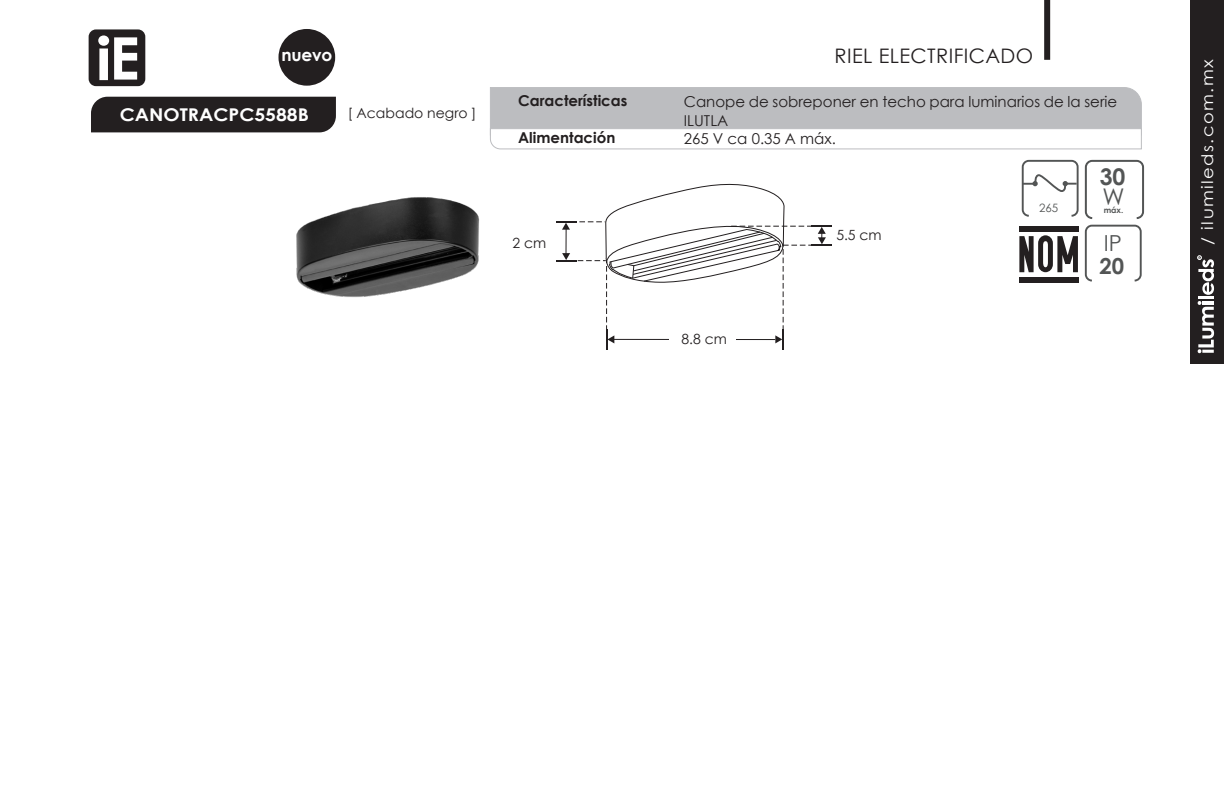
<style>
.page{position:relative;width:1224px;height:792px;background:#fff}
.page>*{position:absolute;margin:0;border:0;box-sizing:border-box;transform-origin:0 0}
.t1{font:700 23px "Century Gothic";color:#535555}
.t2{font:23px "Century Gothic";color:#535555}
.t3{font:22px "Century Gothic";color:#535555}
.t4{font:700 22px "Century Gothic";color:#535555}
.t5{font:20px "Century Gothic";letter-spacing:.02em;color:#231f20}
.t6{font:700 17.6px "Century Gothic";color:#fff;scale:1.1 1}
.t7{font:700 17px "Century Gothic";letter-spacing:-.01em;color:#fff}
.t8{font:16px "Century Gothic";letter-spacing:.08em;color:#fff;scale:1.12 1}
.t9{font:15px/18.8px "Century Gothic";color:#231f20}
.t10{font:700 15px "Century Gothic";color:#231f20}
.t11{font:14px "Century Gothic";color:#231f20}
.t12{font:11.6px "Century Gothic";color:#535555}
.t13{font:700 8px "Century Gothic";color:#535555}
</style>
<div class="page">
<div style="left:1190px;top:0;width:34px;height:364px;background:#231f20"></div>
<hr style="left:1198px;top:296px;width:16px;height:3px;background:#fff">
<svg style="left:1198px;top:301px;width:16px;height:52px"></svg>
<svg style="left:1197px;top:255px;width:17px;height:40px"></svg>
<div style="left:89px;top:29px;width:56px;height:57px;background:#231f20;border-radius:7px"></div>
<svg style="left:98px;top:35px;width:39px;height:45px"></svg>
<svg style="left:489px;top:87px;width:653px;height:63px"></svg>
<div style="left:1044px;top:0;width:6px;height:60px;background:#231f20"></div>
<div style="left:1085px;top:225px;width:57px;height:57px;border:2px solid #535555;border-radius:6px"></div>
<hr style="left:782px;top:329px;width:2px;height:21px;background:#231f20">
<hr style="left:606px;top:329px;width:2px;height:21px;background:#231f20">
<hr style="left:556px;top:221px;width:20px;height:2px;background:#231f20">
<hr style="left:556px;top:260px;width:20px;height:2px;background:#231f20">
<hr style="left:812px;top:225px;width:20px;height:2px;background:#231f20">
<hr style="left:812px;top:244px;width:20px;height:2px;background:#231f20">
<svg style="left:562px;top:183px;width:264px;height:160px"></svg>
<img style="left:296px;top:197px;width:184px;height:101px">
<div style="left:1022px;top:160px;width:57px;height:57px;border:2px solid #535555;border-radius:6px"></div>
<svg style="left:1021px;top:173px;width:58px;height:20px"></svg>
<div style="left:91px;top:97px;width:245px;height:35px;background:#231f20"></div>
<div style="left:1085px;top:160px;width:59px;height:59px;border:2px solid #535555;border-radius:6px"></div>
<div style="left:1019px;top:226px;width:60px;height:6px;background:#231f20"></div>
<div style="left:1019px;top:277px;width:60px;height:5px;background:#231f20"></div>
<svg style="left:1019px;top:235px;width:59px;height:37px"></svg>
<div style="left:278px;top:29px;width:57px;height:57px;background:#231f20;border-radius:50%"></div>
<p class="t7" style="left:281px;top:44px;width:52px">nuevo</p>
<p class="t5" style="left:835px;top:44px;width:200px">RIEL ELECTRIFICADO</p>
<p class="t6" style="left:120px;top:103px;width:174px">CANOTRACPC5588B</p>
<p class="t11" style="left:348px;top:104px;width:130px">[ Acabado negro ]</p>
<p class="t10" style="left:518px;top:91px;width:111px">Características</p>
<p class="t10" style="left:518px;top:128px;width:99px">Alimentación</p>
<p class="t11" style="left:512px;top:234px;width:35px">2 cm</p>
<p class="t9" style="left:684px;top:92px;width:435px">Canope de sobreponer en techo para luminarios de la serie<br>ILUTLA</p>
<p class="t9" style="left:684px;top:129px;width:154px">265 V ca 0.35 A máx.</p>
<p class="t11" style="left:682px;top:330px;width:47px">8.8 cm</p>
<p class="t11" style="left:836px;top:227px;width:47px">5.5 cm</p>
<p class="t12" style="left:1039px;top:201px;width:21px">265</p>
<p class="t1" style="left:1100px;top:162px;width:27px">30</p>
<p class="t2" style="left:1103px;top:183px;width:24px">W</p>
<p class="t13" style="left:1104px;top:205px;width:21px">máx.</p>
<p class="t3" style="left:1104px;top:229px;width:20px">IP</p>
<p class="t4" style="left:1100px;top:252px;width:26px">20</p>
<p class="t8" style="left:1198px;top:245px;width:167px;rotate:-90deg">/ ilumileds.com.mx</p>
</div>
